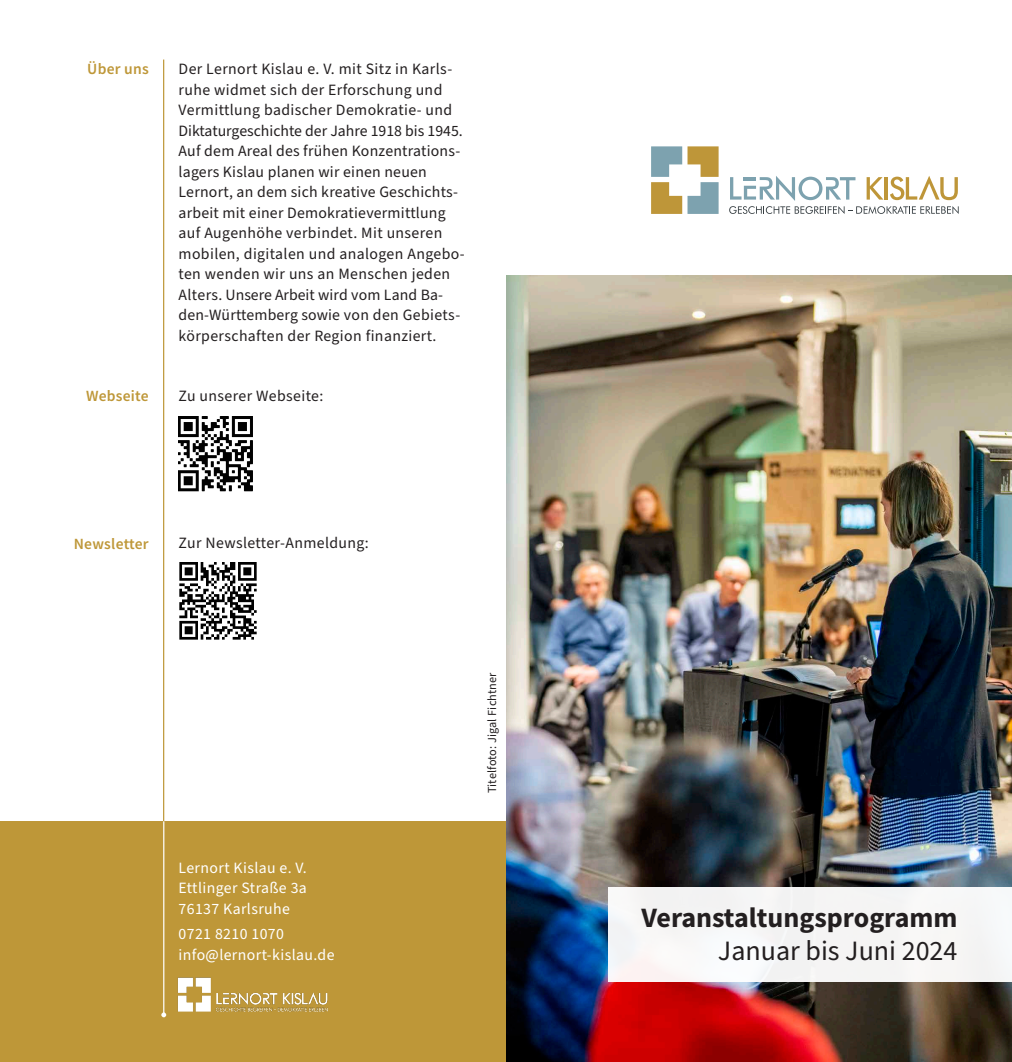
<style>
.page{position:relative;width:1012px;height:1062px;background:#fff}
.page>*{position:absolute;margin:0;border:0;box-sizing:border-box;transform-origin:0 0}
.Headline_COVER{font:700 28px/33.6px "Source Sans Pro";color:#231f20;text-align:right}
.Copy_linksbündig{font:15.75px/20.5px "Source Sans Pro";letter-spacing:.015em;color:#231f20}
.Copy_linksbündig-2{font:15.75px/20.5px "Source Sans Pro";letter-spacing:.025em;color:#fff;text-align:justify}
.Zwischenhead_rechtsbündig{font:600 15.58px "Source Sans Pro";letter-spacing:.015em;color:#be9738}
.Copy_linksbündig-3{font:12.25px "Source Sans Pro";letter-spacing:.01em;color:#231f20}
.s1{font-weight:400}
</style>
<div class="page">
<hr style="left:163px;top:60px;width:1px;height:801px;background:#be9738">
<img style="left:506px;top:275px;width:506px;height:787px">
<svg style="left:729px;top:176px;width:230px;height:38px"></svg>
<svg style="left:651px;top:146px;width:68px;height:68px"></svg>
<div style="left:0;top:821px;width:506px;height:241px;background:#be9738"></div>
<img style="left:177px;top:977px;width:151px;height:35px">
<div style="left:608px;top:886px;width:404px;height:95px;background:#f5f5f5"></div>
<hr style="left:163px;top:821px;width:1px;height:193px;background:#fff">
<svg style="left:161px;top:1012px;width:5px;height:5px"></svg>
<img style="left:179px;top:416px;width:74px;height:76px">
<img style="left:179px;top:562px;width:78px;height:78px">
<p class="Zwischenhead_rechtsbündig" style="left:87px;top:58px;width:63px">Über uns</p>
<p class="Copy_linksbündig" style="left:179px;top:59px;width:288px">Der Lernort Kislau e. V. mit Sitz in Karls&shy;ruhe widmet sich der Erforschung und Vermittlung badischer Demokratie- und Diktaturgeschichte der Jahre 1918 bis 1945.<br>Auf dem Areal des frühen Konzentrations&shy;lagers Kislau planen wir einen neuen Lernort, an dem sich kreative Geschichts&shy;arbeit mit einer Demokratievermittlung auf Augenhöhe verbindet. Mit unseren mobilen, digitalen und analogen Angebo&shy;ten wenden wir uns an Menschen jeden Alters. Unsere Arbeit wird vom Land Ba&shy;den-Württemberg sowie von den Gebiets&shy;körperschaften der Region finanziert.</p>
<p class="Zwischenhead_rechtsbündig" style="left:86px;top:386px;width:64px">Webseite</p>
<p class="Copy_linksbündig" style="left:179px;top:386px;width:146px">Zu unserer Webseite:</p>
<p class="Zwischenhead_rechtsbündig" style="left:74px;top:533px;width:76px">Newsletter</p>
<p class="Copy_linksbündig" style="left:179px;top:533px;width:192px">Zur Newsletter-Anmeldung:</p>
<p class="Copy_linksbündig-2" style="left:179px;top:858px;width:130px">Lernort Kislau e. V.<br>Ettlinger Straße 3a 76137 Karlsruhe</p>
<p class="Copy_linksbündig-2" style="left:179px;top:924px;width:157px">0721 8210 1070 info@lernort-kislau.de</p>
<p class="Copy_linksbündig-3" style="left:484px;top:793px;width:122px;rotate:-90deg">Titelfoto: Jigal Fichtner</p>
<p class="Headline_COVER" style="left:641px;top:900px;width:317px">Veranstaltungsprogramm<br><span class="s1">Januar bis Juni 2024</span></p>
</div>
